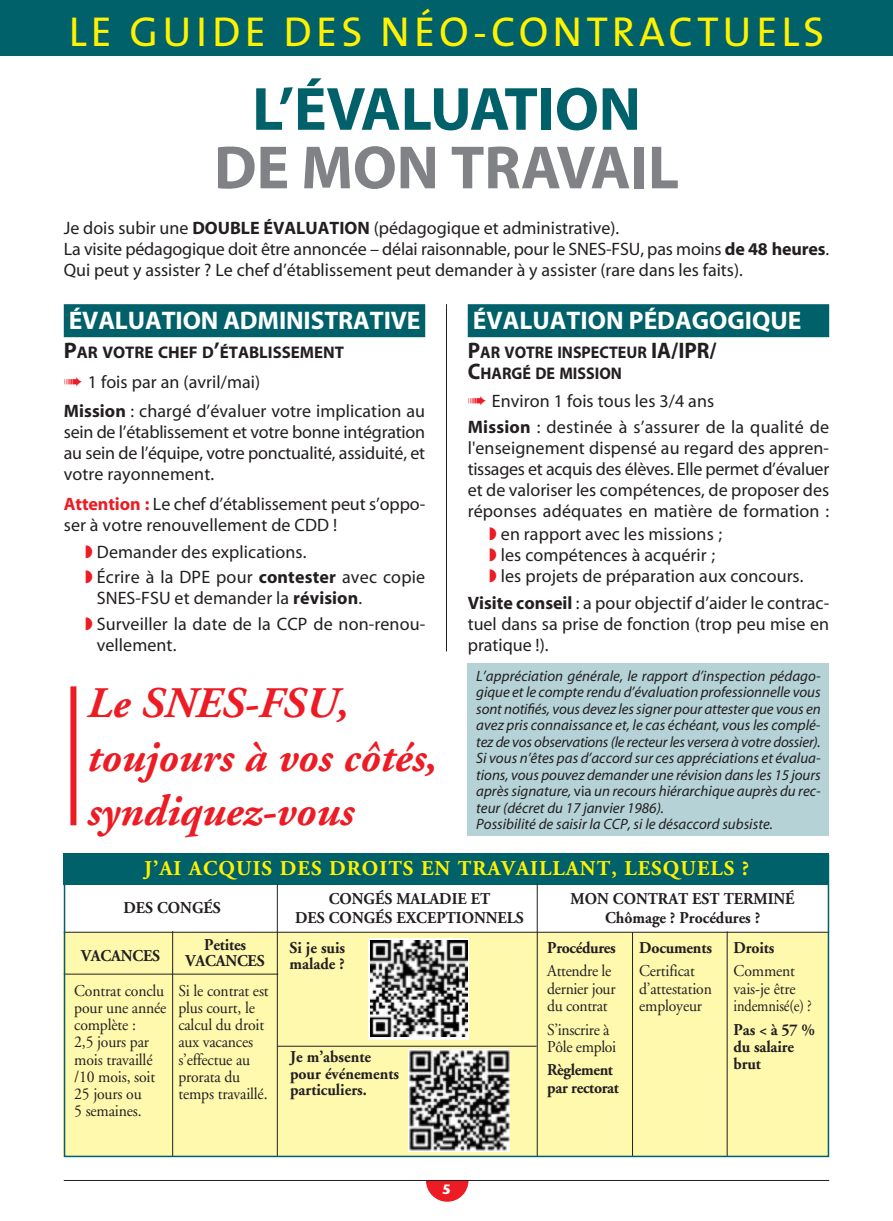
<style>
.page{position:relative;width:893px;height:1221px;background:#fff}
.page>*{position:absolute;margin:0;border:0;box-sizing:border-box;transform-origin:0 0}
.t1{font:700 61.5px "Myriad";letter-spacing:-.005em;color:#00616a}
.t2{font:700 61.5px "Myriad";letter-spacing:-.005em;color:#808285}
.t3{font:italic 700 43.5px/54px "Adobe Garamond";color:#ed1c24}
.t4{font:42px "The Mix";letter-spacing:.1em;color:#fff200}
.t5{font:700 25.5px "Myriad";letter-spacing:-.005em;color:#fff}
.t6{font:700 21px "Adobe Garamond";letter-spacing:.05em;color:#fff200}
.t7{font:18px/21px "Myriad";letter-spacing:.005em;color:#231f20}
.t8{font:700 16.8px/21px "Myriad";color:#231f20;scale:.95 1}
.t9{font:700 16.8px "Myriad";color:#231f20}
.t10{font:16.5px/17.2px "Adobe Garamond";letter-spacing:-.01em;color:#231f20;scale:.95 1}
.t11{font:700 16.5px/16.5px "Adobe Garamond";color:#231f20;scale:.95 1}
.t12{font:700 16.5px/17.2px "Adobe Garamond";letter-spacing:-.02em;color:#231f20;scale:.95 1}
.t13{font:italic 15px/16.5px "Myriad";color:#231f20}
.t14{font:700 13.5px "Stone Sans";color:#fff}
.s1{font-weight:700}
.s2{font-size:22.5px}
.s3{color:#ed1c24}
.s4{font-weight:700;color:#ed1c24}
.s5{font-style:normal}
</style>
<div class="page">
<div style="left:426px;top:1159px;width:42px;height:42px;background:#ed1c24;border-radius:50%"></div>
<div style="left:408px;top:1140px;width:81px;height:39px;background:#fff"></div>
<hr style="left:64px;top:1179px;width:765px;height:1px;background:#231f20">
<div style="left:0;top:0;width:893px;height:55px;background:#00616a"></div>
<div style="left:64px;top:304px;width:361px;height:33px;background:#00616a"></div>
<div style="left:468px;top:304px;width:361px;height:33px;background:#00616a"></div>
<div style="left:64px;top:853px;width:765px;height:31px;background:#00616a"></div>
<div style="left:64px;top:932px;width:765px;height:224px;background:#fff9ae"></div>
<hr style="left:632px;top:932px;width:1px;height:224px;background:#231f20">
<hr style="left:727px;top:931px;width:1px;height:225px;background:#231f20">
<hr style="left:277px;top:883px;width:1px;height:273px;background:#231f20">
<hr style="left:537px;top:883px;width:1px;height:273px;background:#231f20">
<hr style="left:64px;top:931px;width:765px;height:1px;background:#231f20">
<div style="left:70px;top:686px;width:6px;height:139px;background:#ed1c24"></div>
<hr style="left:64px;top:973px;width:214px;height:1px;background:#231f20">
<hr style="left:172px;top:931px;width:1px;height:224px;background:#231f20">
<svg style="left:368px;top:938px;width:101px;height:101px"></svg>
<img style="left:370px;top:940px;width:98px;height:96px">
<div style="left:64px;top:854px;width:765px;height:303px;border:2px solid #00616a"></div>
<img style="left:408px;top:1049px;width:102px;height:102px">
<hr style="left:277px;top:1045px;width:260px;height:1px;background:#231f20">
<hr style="left:446px;top:304px;width:1px;height:347px;background:#231f20">
<div style="left:468px;top:663px;width:361px;height:173px;background:#b5d2d7"></div>
<h3 class="t4" style="left:69px;top:16px;width:757px">LE GUIDE DES NÉO-CONTRACTUELS</h3>
<h1 class="t1" style="left:252px;top:86px;width:390px">L’ÉVALUATION</h1>
<h1 class="t2" style="left:214px;top:145px;width:467px">DE MON TRAVAIL</h1>
<p class="t7" style="left:64px;top:219px;width:767px">Je dois subir une <span class="s1">DOUBLE ÉVALUATION</span> (pédagogique et administrative).<br>La visite pédagogique doit être annoncée – délai raisonnable, pour le SNES-FSU, pas moins <span class="s1">de 48 heures</span>.<br>Qui peut y assister ? Le chef d’établissement peut demander à y assister (rare dans les faits).</p>
<h3 class="t5" style="left:69px;top:310px;width:353px">ÉVALUATION ADMINISTRATIVE</h3>
<p class="t9" style="left:64px;top:346px;width:282px"><span class="s2">P</span>AR VOTRE CHEF D<span class="s2">’</span>ÉTABLISSEMENT</p>
<p class="t7" style="left:64px;top:368px;width:363px;line-height:29.5px"><span class="s3">➠</span> 1 fois par an (avril/mai)<br><span class="s1">Mission</span> : chargé d’évaluer votre implication au</p>
<p class="t7" style="left:64px;top:423px;width:363px;text-align:justify">sein de l’établissement et votre bonne intégration au sein de l’équipe, votre ponctualité, assiduité, et votre rayonnement.</p>
<p class="t7" style="left:64px;top:495px;width:363px"><span class="s4">Attention :</span> Le chef d’établissement peut s’oppo&shy;ser à votre renouvellement de CDD !</p>
<p class="t7" style="left:85px;top:541px;width:342px;line-height:25.2px"><span class="s3">◗</span> Demander des explications.<br><span class="s3">◗</span> Écrire à la DPE pour <span class="s1">contester</span> avec copie</p>
<p class="t7" style="left:85px;top:587px;width:342px;line-height:25.2px;text-indent:12px">SNES-FSU et demander la <span class="s1">révision</span>.<br><span class="s3">◗</span> Surveiller la date de la CCP de non-renou-</p>
<p class="t7" style="left:97px;top:635px;width:81px">vellement.</p>
<h2 class="t3" style="left:87px;top:680px;width:351px">Le SNES-FSU, toujours à vos côtés, syndiquez-vous</h2>
<h3 class="t5" style="left:473px;top:310px;width:330px">ÉVALUATION PÉDAGOGIQUE</h3>
<p class="t8" style="left:468px;top:343px;width:263px"><span class="s2">P</span>AR VOTRE INSPECTEUR <span class="s2">IA/IPR/<br>C</span>HARGÉ DE MISSION</p>
<p class="t7" style="left:468px;top:390px;width:363px;line-height:25.2px"><span class="s3">➠</span> Environ 1 fois tous les 3/4 ans<br><span class="s1">Mission</span> : destinée à s’assurer de la qualité de</p>
<p class="t7" style="left:468px;top:438px;width:363px;text-align:justify">l'enseignement dispensé au regard des appren&shy;tissages et acquis des élèves. Elle permet d’évaluer et de valoriser les compétences, de proposer des réponses adéquates en matière de formation :</p>
<p class="t7" style="left:489px;top:525px;width:316px"><span class="s3">◗</span> en rapport avec les missions ;<br><span class="s3">◗</span> les compétences à acquérir ;<br><span class="s3">◗</span> les projets de préparation aux concours.</p>
<p class="t7" style="left:468px;top:594px;width:363px;text-align:justify"><span class="s1">Visite conseil</span> : a pour objectif d’aider le contrac&shy;tuel dans sa prise de fonction (trop peu mise en pratique !).</p>
<p class="t13" style="left:476px;top:668px;width:346px">L’appréciation générale, le rapport d’inspection pédago&shy;gique et le compte rendu d’évaluation professionnelle vous sont notifiés, vous devez les signer pour attester que vous en avez pris connaissance et, le cas échéant, vous les complé&shy;tez de vos observations (le recteur les versera à votre dossier).<br>Si vous n’êtes pas d’accord sur ces appréciations et évalua&shy;tions, vous pouvez demander une révision dans les 15 jours après signature, <span class="s5">via</span> un recours hiérarchique auprès du rec&shy;teur (décret du 17 janvier 1986).<br>Possibilité de saisir la CCP, si le désaccord subsiste.</p>
<p class="t6" style="left:144px;top:860px;width:606px">J’AI ACQUIS DES DROITS EN TRAVAILLANT, LESQUELS ?</p>
<p class="t11" style="left:123px;top:900px;width:104px">DES CONGÉS</p>
<p class="t11" style="left:329px;top:891px;width:172px">CONGÉS MALADIE ET</p>
<p class="t11" style="left:571px;top:891px;width:237px">MON CONTRAT EST TERMINÉ</p>
<p class="t11" style="left:295px;top:911px;width:242px">DES CONGÉS EXCEPTIONNELS</p>
<p class="t11" style="left:605px;top:911px;width:165px">Chômage ? Procédures ?</p>
<p class="t11" style="left:81px;top:949px;width:85px">VACANCES</p>
<p class="t10" style="left:74px;top:983px;width:99px">Contrat conclu pour une année complète :<br>2,5 jours par mois travaillé /10 mois, soit<br>25 jours ou<br>5 semaines.</p>
<p class="t11" style="left:186px;top:938px;width:85px;text-align:center">Petites<br>VACANCES</p>
<p class="t10" style="left:178px;top:983px;width:97px">Si le contrat est plus court, le calcul du droit aux vacances s’effectue au prorata du temps travaillé.</p>
<p class="t11" style="left:289px;top:940px;width:60px">Si je suis malade ?</p>
<p class="t11" style="left:290px;top:1050px;width:116px">Je m’absente pour événements particuliers.</p>
<p class="t14" style="left:442px;top:1183px;width:10px">5</p>
<p class="t12" style="left:547px;top:940px;width:74px">Procédures</p>
<p class="t10" style="left:547px;top:964px;width:73px">Attendre le dernier jour du contrat</p>
<p class="t10" style="left:547px;top:1022px;width:74px">S’inscrire à<br>Pôle emploi</p>
<p class="t12" style="left:547px;top:1063px;width:77px">Règlement par rectorat</p>
<p class="t11" style="left:639px;top:940px;width:78px">Documents</p>
<p class="t10" style="left:639px;top:964px;width:78px">Certificat d’attestation employeur</p>
<p class="t11" style="left:734px;top:940px;width:44px">Droits</p>
<p class="t10" style="left:734px;top:964px;width:84px">Comment vais-je être indemnisé(e) ?</p>
<p class="t11" style="left:734px;top:1022px;width:87px;line-height:17.2px">Pas &lt; à 57 % du salaire brut</p>
</div>
